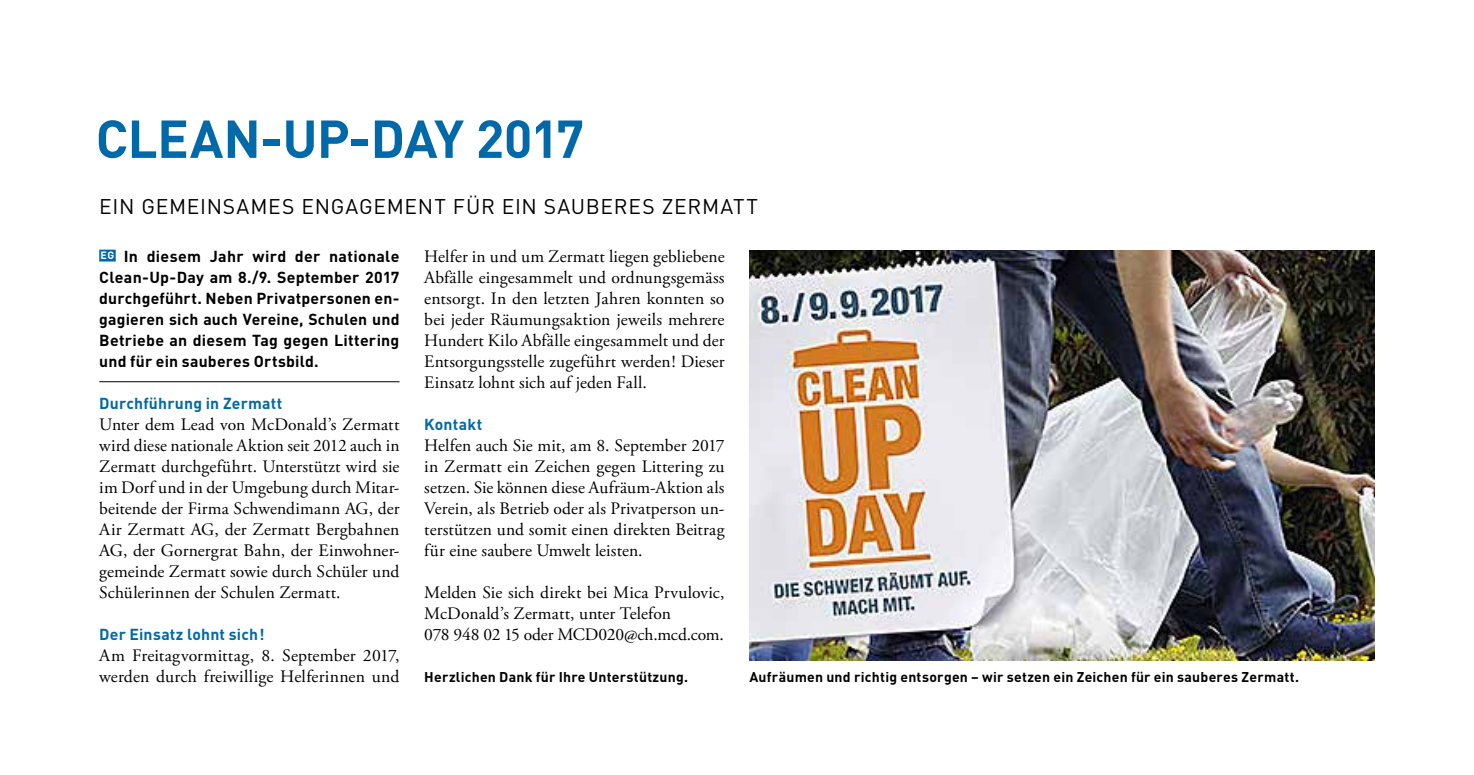
<style>
.page{position:relative;width:1474px;height:775px;background:#fff}
.page>*{position:absolute;margin:0;border:0;box-sizing:border-box;transform-origin:0 0}
.t1{font:700 52.5px "DIN";letter-spacing:-.015em;color:#0069a9}
.t2{font:21px "DIN";letter-spacing:.035em;color:#000}
.t3{font:17.5px/21px "Adobe Garamond Pro";letter-spacing:.005em;color:#000;text-align:justify}
.t4{font:700 15.75px/21px "DIN";letter-spacing:.015em;color:#000;text-align:justify}
.t5{font:700 15.75px "DIN";letter-spacing:.015em;color:#0069a9}
.t6{font:700 14px "DIN";letter-spacing:.015em;color:#000}
.s1{font-size:10.5px;color:#fff}
</style>
<div class="page">
<div style="left:99px;top:250px;width:17px;height:11px;background:#0069a9"></div>
<hr style="left:99px;top:381px;width:300px;height:1px;background:#000">
<img style="left:749px;top:250px;width:625px;height:410px">
<h1 class="t1" style="left:96px;top:105px;width:490px">CLEAN-UP-DAY 2017</h1>
<p class="t2" style="left:99px;top:193px;width:660px">EIN GEMEINSAMES ENGAGEMENT FÜR EIN SAUBERES ZERMATT</p>
<p class="t4" style="left:99px;top:245px;width:302px"><span class="s1">EG</span> In diesem Jahr wird der nationale Clean-Up-Day am 8./9. September 2017 durchgeführt. Neben Privatpersonen en&shy;gagieren sich auch Vereine, Schulen und Betriebe an diesem Tag gegen Littering und für ein sauberes Ortsbild.</p>
<p class="t5" style="left:99px;top:392px;width:185px">Durchführung in Zermatt</p>
<p class="t3" style="left:99px;top:414px;width:302px">Unter dem Lead von McDonald’s Zermatt wird diese nationale Aktion seit 2012 auch in Zermatt durchgeführt. Unterstützt wird sie im Dorf und in der Umgebung durch Mitar&shy;beitende der Firma Schwendimann AG, der Air Zermatt AG, der Zermatt Bergbahnen AG, der Gornergrat Bahn, der Einwohner&shy;gemeinde Zermatt sowie durch Schüler und Schülerinnen der Schulen Zermatt.</p>
<p class="t5" style="left:99px;top:623px;width:167px">Der Einsatz lohnt sich!</p>
<p class="t3" style="left:99px;top:645px;width:302px">Am Freitagvormittag, 8. September 2017, werden durch freiwillige Helferinnen und</p>
<p class="t3" style="left:424px;top:246px;width:302px">Helfer in und um Zermatt liegen gebliebene Abfälle eingesammelt und ordnungsgemäss entsorgt. In den letzten Jahren konnten so bei jeder Räumungsaktion jeweils mehrere Hundert Kilo Abfälle eingesammelt und der Entsorgungsstelle zugeführt werden! Dieser Einsatz lohnt sich auf jeden Fall.</p>
<p class="t5" style="left:424px;top:413px;width:59px">Kontakt</p>
<p class="t3" style="left:424px;top:435px;width:302px">Helfen auch Sie mit, am 8. September 2017 in Zermatt ein Zeichen gegen Littering zu setzen. Sie können diese Aufräum-Aktion als Verein, als Betrieb oder als Privatperson un&shy;terstützen und somit einen direkten Beitrag für eine saubere Umwelt leisten.</p>
<p class="t3" style="left:424px;top:582px;width:302px;text-align:left">Melden Sie sich direkt bei Mica Prvulovic,<br>McDonald’s Zermatt, unter Telefon<br>078 948 02 15 oder MCD020@ch.mcd.com.</p>
<p class="t6" style="left:424px;top:667px;width:265px">Herzlichen Dank für Ihre Unterstützung.</p>
<p class="t6" style="left:749px;top:667px;width:551px">Aufräumen und richtig entsorgen – wir setzen ein Zeichen für ein sauberes Zermatt.</p>
</div>
